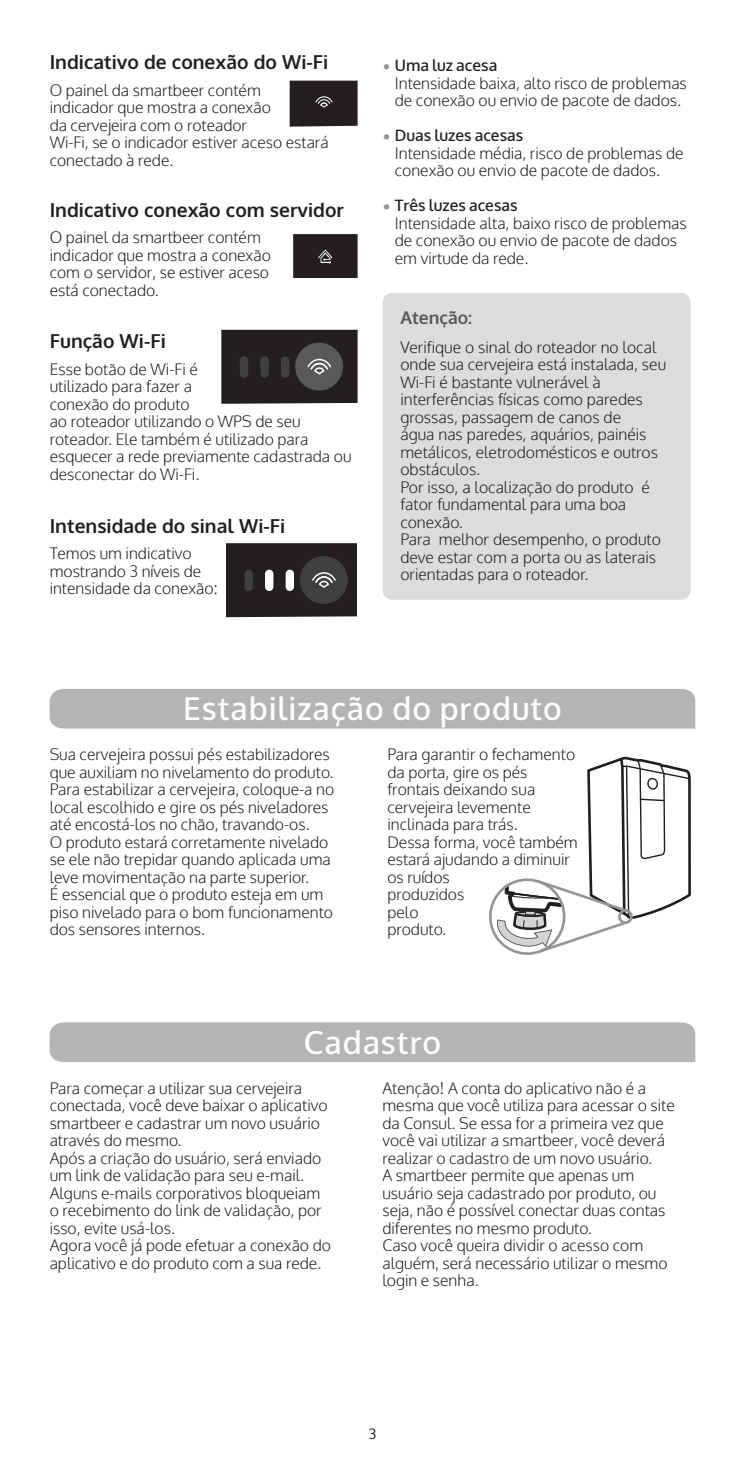
<style>
.page{position:relative;width:745px;height:1474px;background:#fff}
.page>*{position:absolute;margin:0;border:0;box-sizing:border-box;transform-origin:0 0}
.t1{font:500 31.5px "Oxygen";letter-spacing:.03em;color:#fff}
.t2{font:700 19.25px "Oxygen";color:#231f20}
.t3{font:700 17.5px "Oxygen";color:#58595b}
.t4{font:300 15.75px/17.5px "Oxygen";color:#231f20}
.t5{font:14px "Oxygen";color:#231f20}
.s1{font-size:21px;color:#939598}
.s2{font-weight:500}
</style>
<div class="page">
<svg style="left:289px;top:81px;width:68px;height:46px;background:#2c2829"></svg>
<svg style="left:293px;top:234px;width:64px;height:44px;background:#282425"></svg>
<svg style="left:221px;top:330px;width:136px;height:74px;background:#322f30"></svg>
<svg style="left:226px;top:543px;width:130px;height:74px;background:#333031"></svg>
<div style="left:382px;top:293px;width:308px;height:306px;background:#dbdcde;border-radius:10px"></div>
<div style="left:50px;top:688px;width:644px;height:40px;background:#b2b4b6"></div>
<svg style="left:489px;top:756px;width:202px;height:199px"></svg>
<div style="left:617px;top:909px;width:15px;height:15px;border:3px solid #939598;border-radius:50%"></div>
<div style="left:50px;top:1022px;width:644px;height:40px;background:#b2b4b6"></div>
<p class="t2" style="left:50px;top:50px;width:280px">Indicativo de conexão do Wi-Fi</p>
<p class="t4" style="left:50px;top:81px;width:280px">O painel da smartbeer contém indicador que mostra a conexão<br>da cervejeira com o roteador<br>Wi-Fi, se o indicador estiver aceso estará conectado à rede.</p>
<p class="t2" style="left:50px;top:197px;width:296px">Indicativo conexão com servidor</p>
<p class="t4" style="left:50px;top:228px;width:222px">O painel da smartbeer contém indicador que mostra a conexão com o servidor, se estiver aceso está conectado.</p>
<p class="t2" style="left:50px;top:328px;width:118px">Função Wi-Fi</p>
<p class="t4" style="left:50px;top:359px;width:303px">Esse botão de Wi-Fi é<br>utilizado para fazer a<br>conexão do produto<br>ao roteador utilizando o WPS de seu roteador. Ele também é utilizado para esquecer a rede previamente cadastrada ou desconectar do Wi-Fi.</p>
<p class="t2" style="left:50px;top:513px;width:237px">Intensidade do sinal Wi-Fi</p>
<p class="t4" style="left:50px;top:544px;width:169px">Temos um indicativo mostrando 3 níveis de intensidade da conexão:</p>
<p class="t4" style="left:394px;top:56px;width:293px;text-indent:-12px"><span class="s1">•</span> <span class="s2">Uma luz acesa<br></span>Intensidade baixa, alto risco de problemas de conexão ou envio de pacote de dados.</p>
<p class="t4" style="left:394px;top:126px;width:290px;text-indent:-12px"><span class="s1">•</span> <span class="s2">Duas luzes acesas<br></span>Intensidade média, risco de problemas de conexão ou envio de pacote de dados.</p>
<p class="t4" style="left:394px;top:196px;width:293px;text-indent:-12px"><span class="s1">•</span> <span class="s2">Três luzes acesas<br></span>Intensidade alta, baixo risco de problemas de conexão ou envio de pacote de dados em virtude da rede.</p>
<p class="t3" style="left:400px;top:306px;width:73px">Atenção:</p>
<p class="t4" style="left:400px;top:338px;width:267px">Verifique o sinal do roteador no local onde sua cervejeira está instalada, seu<br>Wi-Fi é bastante vulnerável à interferências físicas como paredes grossas, passagem de canos de<br>água nas paredes, aquários, painéis metálicos, eletrodomésticos e outros obstáculos.<br>Por isso, a localização do produto é fator fundamental para uma boa conexão.<br>Para melhor desempenho, o produto deve estar com a porta ou as laterais orientadas para o roteador.</p>
<h1 class="t1" style="left:183px;top:688px;width:380px">Estabilização do produto</h1>
<p class="t4" style="left:50px;top:745px;width:286px">Sua cervejeira possui pés estabilizadores que auxiliam no nivelamento do produto.<br>Para estabilizar a cervejeira, coloque-a no local escolhido e gire os pés niveladores até encostá-los no chão, travando-os.<br>O produto estará corretamente nivelado se ele não trepidar quando aplicada uma leve movimentação na parte superior.<br>É essencial que o produto esteja em um piso nivelado para o bom funcionamento dos sensores internos.</p>
<p class="t4" style="left:387px;top:745px;width:192px">Para garantir o fechamento da porta, gire os pés frontais deixando sua cervejeira levemente inclinada para trás.<br>Dessa forma, você também estará ajudando a diminuir os ruídos<br>produzidos<br>pelo<br>produto.</p>
<h1 class="t1" style="left:303px;top:1021px;width:139px">Cadastro</h1>
<p class="t4" style="left:50px;top:1078px;width:282px">Para começar a utilizar sua cervejeira conectada, você deve baixar o aplicativo smartbeer e cadastrar um novo usuário através do mesmo.<br>Após a criação do usuário, será enviado um link de validação para seu e-mail.<br>Alguns e-mails corporativos bloqueiam o recebimento do link de validação, por isso, evite usá-los.<br>Agora você já pode efetuar a conexão do aplicativo e do produto com a sua rede.</p>
<p class="t4" style="left:382px;top:1078px;width:294px">Atenção! A conta do aplicativo não é a mesma que você utiliza para acessar o site da Consul. Se essa for a primeira vez que você vai utilizar a smartbeer, você deverá realizar o cadastro de um novo usuário.<br>A smartbeer permite que apenas um usuário seja cadastrado por produto, ou seja, não é possível conectar duas contas diferentes no mesmo produto.<br>Caso você queira dividir o acesso com alguém, será necessário utilizar o mesmo login e senha.</p>
<p class="t5" style="left:369px;top:1424px;width:9px">3</p>
</div>
